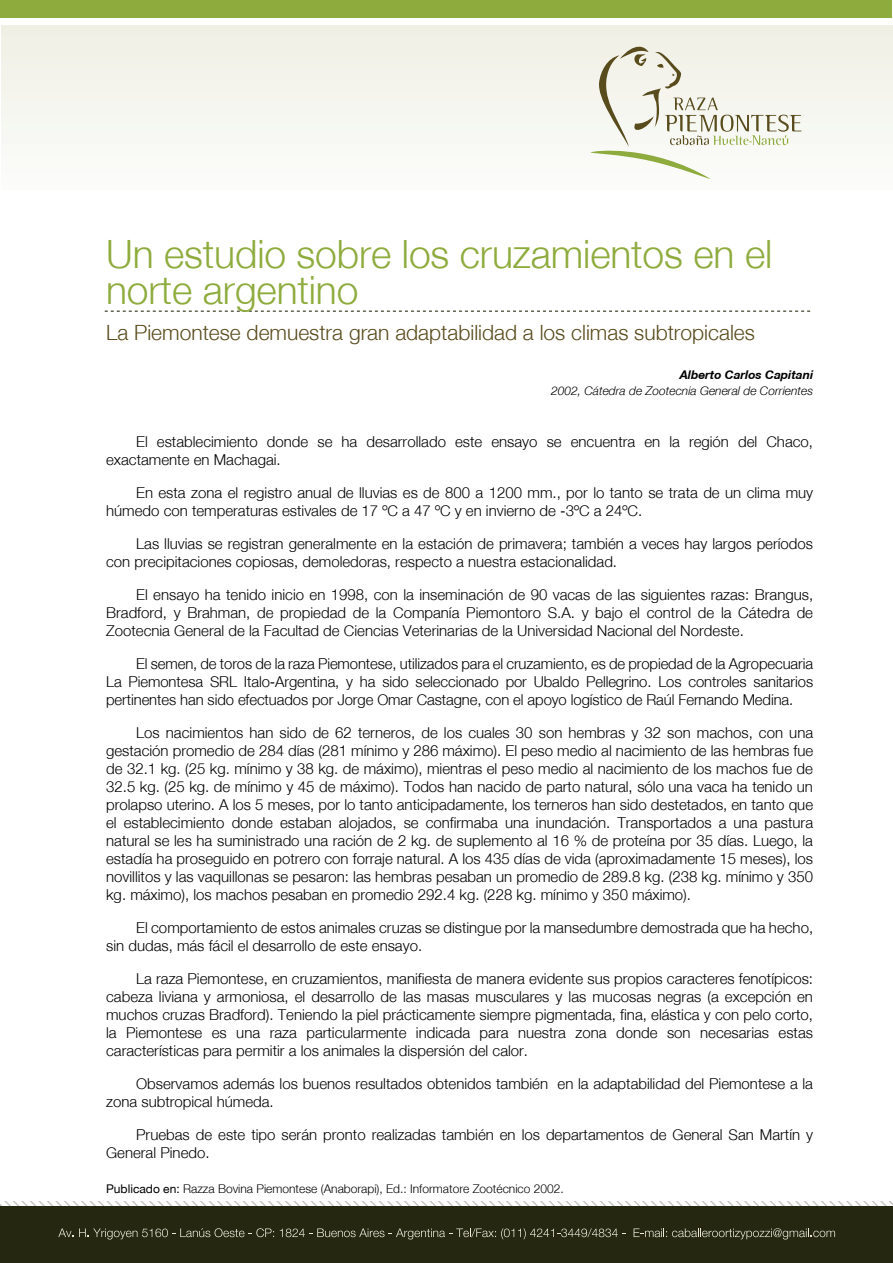
<style>
.page{position:relative;width:893px;height:1263px;background:#fff}
.page>*{position:absolute;margin:0;border:0;box-sizing:border-box;transform-origin:0 0}
.t1{font:300 39px/36px "Helvetica Neue";letter-spacing:-.005em;color:#8eab3d}
.t2{font:300 21px "Helvetica Neue";color:#584b1c}
.t3{font:300 15px/18px "Helvetica Neue";color:#000}
.t4{font:300 12px "Helvetica Neue";color:#000}
.t5{font:italic 12px "Helvetica Neue";color:#000}
.t6{font:italic 700 12px "Helvetica Neue CE";color:#000}
.s1{font-weight:400}
</style>
<div class="page">
<div style="left:1px;top:25px;width:891px;height:165px;background:#f5f6ef"></div>
<svg style="left:0;top:1202px;width:892px;height:5px"></svg>
<svg style="left:590px;top:46px;width:211px;height:133px"></svg>
<div style="left:0;top:1207px;width:892px;height:56px;background:#252711"></div>
<div style="left:0;top:0;width:891px;height:17px;background:#8eab3d"></div>
<svg style="left:58px;top:1228px;width:216px;height:12px"></svg>
<svg style="left:280px;top:1228px;width:345px;height:12px"></svg>
<svg style="left:633px;top:1228px;width:202px;height:12px"></svg>
<svg style="left:105px;top:310px;width:706px;height:2px"></svg>
<h1 class="t1" style="left:106px;top:236px;width:667px">Un estudio sobre los cruzamientos en el norte argentino</h1>
<h2 class="t2" style="left:106px;top:320px;width:650px">La Piemontese demuestra gran adaptabilidad a los climas subtropicales</h2>
<p class="t6" style="left:679px;top:367px;width:135px">Alberto Carlos Capitani</p>
<p class="t5" style="left:551px;top:384px;width:263px">2002, Cátedra de Zootecnia General de Corrientes</p>
<p class="t3" style="left:106px;top:432px;width:708px;text-indent:30px">El establecimiento donde se ha desarrollado este ensayo se encuentra en la región del Chaco, exactamente en Machagai.</p>
<p class="t3" style="left:106px;top:483px;width:708px;text-indent:30px">En esta zona el registro anual de lluvias es de 800 a 1200 mm., por lo tanto se trata de un clima muy húmedo con temperaturas estivales de 17 ºC a 47 ºC y en invierno de -3ºC a 24ºC.</p>
<p class="t3" style="left:106px;top:534px;width:708px;text-indent:30px">Las lluvias se registran generalmente en la estación de primavera; también a veces hay largos períodos con precipitaciones copiosas, demoledoras, respecto a nuestra estacionalidad.</p>
<p class="t3" style="left:106px;top:585px;width:708px;text-align:justify;text-indent:30px">El ensayo ha tenido inicio en 1998, con la inseminación de 90 vacas de las siguientes razas: Brangus, Bradford, y Brahman, de propiedad de la Companía Piemontoro S.A. y bajo el control de la Cátedra de Zootecnia General de la Facultad de Ciencias Veterinarias de la Universidad Nacional del Nordeste.</p>
<p class="t3" style="left:106px;top:654px;width:708px;text-align:justify;text-indent:30px">El semen, de toros de la raza Piemontese, utilizados para el cruzamiento, es de propiedad de la Agropecuaria La Piemontesa SRL Italo-Argentina, y ha sido seleccionado por Ubaldo Pellegrino. Los controles sanitarios pertinentes han sido efectuados por Jorge Omar Castagne, con el apoyo logístico de Raúl Fernando Medina.</p>
<p class="t3" style="left:106px;top:723px;width:708px;text-align:justify;text-indent:30px">Los nacimientos han sido de 62 terneros, de los cuales 30 son hembras y 32 son machos, con una gestación promedio de 284 días (281 mínimo y 286 máximo). El peso medio al nacimiento de las hembras fue de 32.1 kg. (25 kg. mínimo y 38 kg. de máximo), mientras el peso medio al nacimiento de los machos fue de 32.5 kg. (25 kg. de mínimo y 45 de máximo). Todos han nacido de parto natural, sólo una vaca ha tenido un prolapso uterino. A los 5 meses, por lo tanto anticipadamente, los terneros han sido destetados, en tanto que el establecimiento donde estaban alojados, se confirmaba una inundación. Transportados a una pastura natural se les ha suministrado una ración de 2 kg. de suplemento al 16 % de proteína por 35 días. Luego, la estadía ha proseguido en potrero con forraje natural. A los 435 días de vida (aproximadamente 15 meses), los novillitos y las vaquillonas se pesaron: las hembras pesaban un promedio de 289.8 kg. (238 kg. mínimo y 350 kg. máximo), los machos pesaban en promedio 292.4 kg. (228 kg. mínimo y 350 máximo).</p>
<p class="t3" style="left:106px;top:918px;width:708px;text-indent:30px">El comportamiento de estos animales cruzas se distingue por la mansedumbre demostrada que ha hecho, sin dudas, más fácil el desarrollo de este ensayo.</p>
<p class="t3" style="left:106px;top:969px;width:708px;text-align:justify;text-indent:30px">La raza Piemontese, en cruzamientos, manifiesta de manera evidente sus propios caracteres fenotípicos: cabeza liviana y armoniosa, el desarrollo de las masas musculares y las mucosas negras (a excepción en muchos cruzas Bradford). Teniendo la piel prácticamente siempre pigmentada, fina, elástica y con pelo corto, la Piemontese es una raza particularmente indicada para nuestra zona donde son necesarias estas características para permitir a los animales la dispersión del calor.</p>
<p class="t3" style="left:106px;top:1074px;width:708px;text-indent:30px">Observamos además los buenos resultados obtenidos también en la adaptabilidad del Piemontese a la zona subtropical húmeda.</p>
<p class="t3" style="left:106px;top:1125px;width:708px;text-indent:30px">Pruebas de este tipo serán pronto realizadas también en los departamentos de General San Martín y<br>General Pinedo.</p>
<p class="t4" style="left:106px;top:1181px;width:459px"><span class="s1">Publicado en:</span> Razza Bovina Piemontese (Anaborapi), Ed.: Informatore Zootécnico 2002.</p>
</div>
